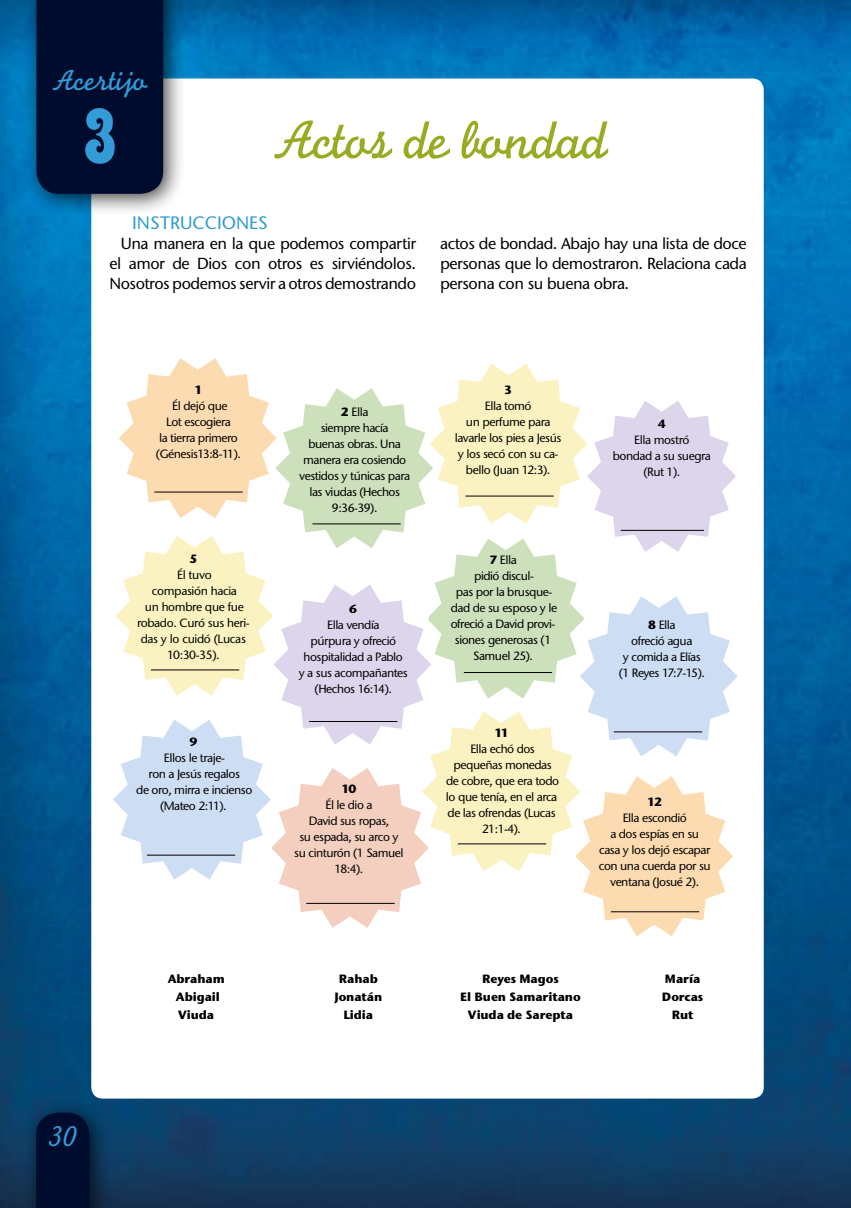
<style>
.page{position:relative;width:851px;height:1208px;background:#fff}
.page>*{position:absolute;margin:0;border:0;box-sizing:border-box;transform-origin:0 0}
.t1{font:60px "Thaleia";color:#339cd6}
.t2{font:56px "Monoline Script MT Std";letter-spacing:-.02em;color:#98ab23}
.t3{font:30px "Monoline Script MT Std";color:#339cd6}
.t4{font:500 18px "Stone Sans ITC Std";color:#339cd6}
.t5{font:500 16px/20px "Stone Sans ITC Std";letter-spacing:-.03em;color:#000;text-align:justify}
.t6{font:500 12px/16px "Stone Sans ITC Std";letter-spacing:-.04em;color:#000;text-align:center}
.t7{font:700 12px/18px "Stone Sans ITC Std";letter-spacing:-.01em;color:#000;text-align:center}
.s1{font-weight:700}
</style>
<div class="page">
<img style="left:0;top:0;width:850px;height:1208px">
<div style="left:91px;top:78px;width:672px;height:1020px;background:#fff;border-radius:11px"></div>
<div style="left:21px;top:1098px;width:91px;height:110px;background:#000;opacity:.75"></div>
<div style="left:36px;top:1112px;width:53px;height:96px;background:#000c2d"></div>
<div style="left:21px;top:0;width:165px;height:217px;background:#000;opacity:.75"></div>
<div style="left:36px;top:0;width:127px;height:194px;background:#000c2d"></div>
<svg style="left:113px;top:358px;width:624px;height:578px"></svg>
<hr style="left:465px;top:495px;width:88px;height:1px;background:#000">
<svg style="left:843px;top:0;width:8px;height:6px"></svg>
<h3 class="t3" style="left:52px;top:63px;width:97px">Acertijo</h3>
<h1 class="t1" style="left:83px;top:106px;width:34px">3</h1>
<h2 class="t2" style="left:273px;top:106px;width:336px">Actos de bondad</h2>
<h3 class="t4" style="left:132px;top:212px;width:137px">INSTRUCCIONES</h3>
<h3 class="t5" style="left:109px;top:233px;width:308px;text-indent:11px">Una manera en la que podemos compartir el amor de Dios con otros es sirviéndolos.<br>Nosotros podemos servir a otros demostrando</h3>
<h3 class="t5" style="left:440px;top:233px;width:308px">actos de bondad. Abajo hay una lista de doce personas que lo demostraron. Relaciona cada persona con su buena obra.</h3>
<p class="t7" style="left:194px;top:381px;width:10px">1</p>
<p class="t6" style="left:156px;top:398px;width:86px">Él dejó que<br>Lot escogiera<br>la tierra primero (Génesis13:8-11).</p>
<p class="t7" style="left:189px;top:549px;width:10px">5</p>
<p class="t6" style="left:137px;top:566px;width:114px">Él tuvo<br>compasión hacia<br>un hombre que fue robado. Curó sus heri&shy;das y lo cuidó (Lucas<br>10:30-35).</p>
<p class="t7" style="left:189px;top:732px;width:10px">9</p>
<p class="t6" style="left:136px;top:749px;width:118px">Ellos le traje-<br>ron a Jesús regalos<br>de oro, mirra e incienso (Mateo 2:11).</p>
<p class="t6" style="left:299px;top:404px;width:112px"><span class="s1">2</span> Ella<br>siempre hacía<br>buenas obras. Una manera era cosiendo vestidos y túnicas para las viudas (Hechos<br>9:36-39).</p>
<p class="t7" style="left:349px;top:599px;width:10px">6</p>
<p class="t6" style="left:299px;top:617px;width:111px">Ella vendía<br>púrpura y ofreció hospitalidad a Pablo<br>y a sus acompañantes (Hechos 16:14).</p>
<p class="t7" style="left:341px;top:779px;width:17px">10</p>
<p class="t6" style="left:294px;top:797px;width:111px">Él le dio a<br>David sus ropas,<br>su espada, su arco y su cinturón (1 Samuel<br>18:4).</p>
<p class="t7" style="left:504px;top:380px;width:10px">3</p>
<p class="t6" style="left:455px;top:397px;width:108px">Ella tomó<br>un perfume para lavarle los pies a Jesús y los secó con su ca&shy;bello (Juan 12:3).</p>
<p class="t6" style="left:450px;top:552px;width:108px"><span class="s1">7</span> Ella<br>pidió discul-<br>pas por la brusque&shy;dad de su esposo y le ofreció a David provi&shy;siones generosas (1<br>Samuel 25).</p>
<p class="t7" style="left:494px;top:723px;width:16px">11</p>
<p class="t6" style="left:446px;top:741px;width:115px">Ella echó dos pequeñas monedas de cobre, que era todo lo que tenía, en el arca de las ofrendas (Lucas<br>21:1-4).</p>
<p class="t7" style="left:657px;top:414px;width:10px">4</p>
<p class="t6" style="left:612px;top:431px;width:99px">Ella mostró<br>bondad a su suegra (Rut 1).</p>
<p class="t6" style="left:618px;top:617px;width:88px"><span class="s1">8</span> Ella<br>ofreció agua<br>y comida a Elías (1 Reyes 17:7-15).</p>
<p class="t7" style="left:647px;top:793px;width:16px">12</p>
<p class="t6" style="left:598px;top:810px;width:113px">Ella escondió<br>a dos espías en su casa y los dejó escapar con una cuerda por su ventana (Josué 2).</p>
<h3 class="t3" style="left:48px;top:1118px;width:30px">30</h3>
<p class="t7" style="left:168px;top:969px;width:59px">Abraham<br>Abigail<br>Viuda</p>
<p class="t7" style="left:334px;top:969px;width:49px">Rahab<br>Jonatán<br>Lidia</p>
<p class="t7" style="left:460px;top:969px;width:122px">Reyes Magos<br>El Buen Samaritano<br>Viuda de Sarepta</p>
<p class="t7" style="left:662px;top:969px;width:43px">María<br>Dorcas<br>Rut</p>
</div>
